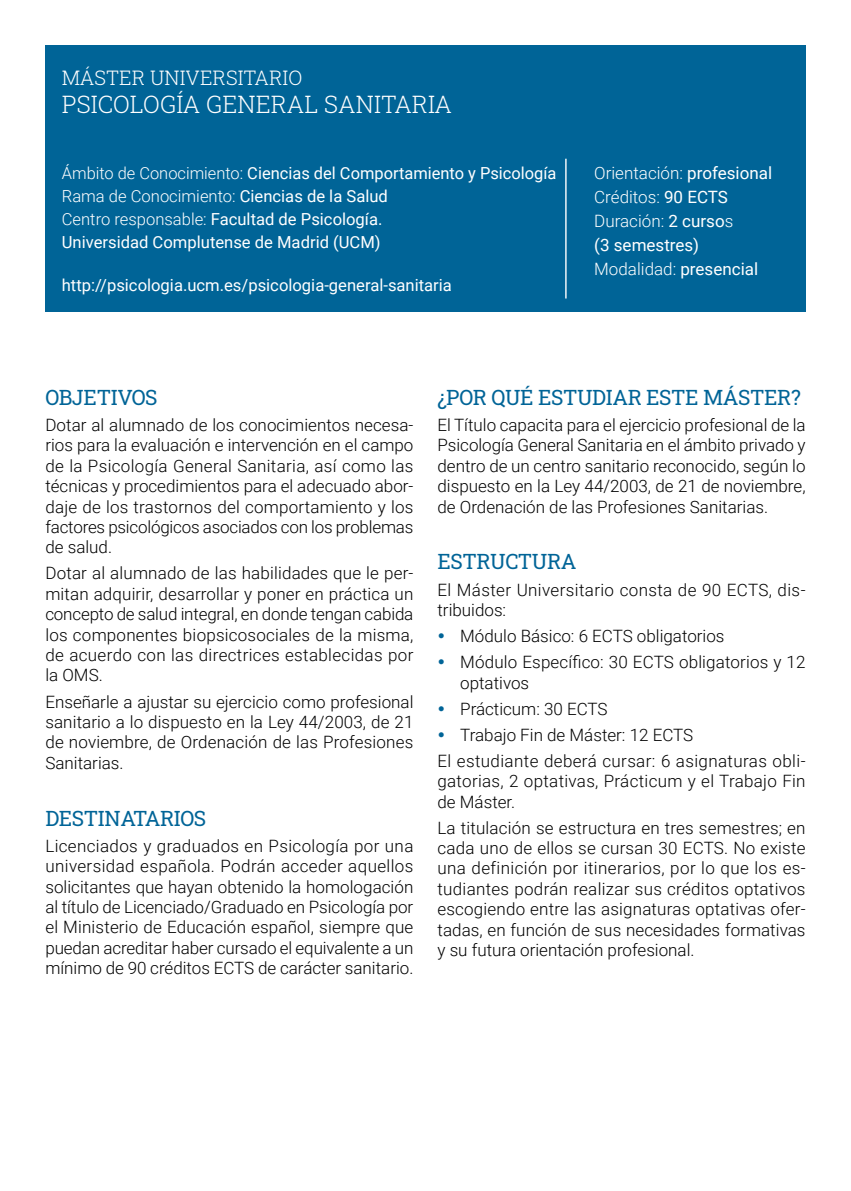
<style>
.page{position:relative;width:851px;height:1191px;background:#fff}
.page>*{position:absolute;margin:0;border:0;box-sizing:border-box;transform-origin:0 0}
.TÍTULO_1_BLANCO{font:300 24px "Roboto Slab";color:#fff}
.TÍTULO_1{font:21px "Roboto Slab";letter-spacing:-.02em;color:#006497}
.TÍTULO_2_BLANCO{font:300 20px "Roboto Slab";color:#fff}
.TEXTO{font:300 17px/20.4px "Roboto";color:#000;text-align:justify}
.t1{font:300 17px "Roboto";color:#fff}
.TEXTO-2{font:300 17px/20.4px "Roboto";letter-spacing:.02em;color:#000}
.t2{font:17px "Roboto";color:#fff}
.t3{font:16.6px "Roboto";color:#fff}
.t4{font:300 16.6px "Roboto";color:#fff}
.s1{font-weight:300}
.s2{font-weight:400}
</style>
<div class="page">
<div style="left:45px;top:45px;width:760px;height:267px;background:#006497"></div>
<hr style="left:565px;top:159px;width:1px;height:139px;background:#fff">
<p class="TÍTULO_2_BLANCO" style="left:62px;top:64px;width:242px">MÁSTER UNIVERSITARIO</p>
<p class="TÍTULO_1_BLANCO" style="left:62px;top:87px;width:391px">PSICOLOGÍA GENERAL SANITARIA</p>
<p class="t3" style="left:62px;top:162px;width:496px"><span class="s1">Ámbito de Conocimiento:</span> Ciencias del Comportamiento y Psicología</p>
<p class="t4" style="left:62px;top:184px;width:327px">Rama de Conocimiento: <span class="s2">Ciencias de la Salud</span></p>
<p class="t3" style="left:62px;top:207px;width:322px"><span class="s1">Centro responsable:</span> Facultad de Psicología.</p>
<p class="t3" style="left:62px;top:230px;width:320px">Universidad Complutense de Madrid (UCM)</p>
<p class="t3" style="left:62px;top:273px;width:391px">http://psicologia.ucm.es/psicologia-general-sanitaria</p>
<p class="t1" style="left:594px;top:161px;width:179px">Orientación: <span class="s2">profesional</span></p>
<p class="t1" style="left:594px;top:185px;width:135px">Créditos: <span class="s2">90 ECTS</span></p>
<p class="t1" style="left:594px;top:209px;width:140px">Duración: <span class="s2">2 curso</span>s</p>
<p class="t2" style="left:594px;top:233px;width:106px">(3 semestres)</p>
<p class="t1" style="left:594px;top:257px;width:165px">Modalidad: <span class="s2">presencial</span></p>
<p class="TÍTULO_1" style="left:45px;top:383px;width:114px">OBJETIVOS</p>
<p class="TEXTO" style="left:45px;top:414px;width:369px">Dotar al alumnado de los conocimientos necesa&shy;rios para la evaluación e intervención en el campo de la Psicología General Sanitaria, así como las técnicas y procedimientos para el adecuado abor&shy;daje de los trastornos del comportamiento y los factores psicológicos asociados con los problemas de salud.</p>
<p class="TEXTO" style="left:45px;top:562px;width:369px">Dotar al alumnado de las habilidades que le per&shy;mitan adquirir, desarrollar y poner en práctica un concepto de salud integral, en donde tengan cabida los componentes biopsicosociales de la misma, de acuerdo con las directrices establecidas por la OMS.</p>
<p class="TEXTO" style="left:45px;top:690px;width:369px">Enseñarle a ajustar su ejercicio como profesional sanitario a lo dispuesto en la Ley 44/2003, de 21 de noviembre, de Ordenación de las Profesiones Sanitarias.</p>
<p class="TÍTULO_1" style="left:45px;top:803px;width:162px">DESTINATARIOS</p>
<p class="TEXTO" style="left:45px;top:835px;width:369px">Licenciados y graduados en Psicología por una universidad española. Podrán acceder aquellos solicitantes que hayan obtenido la homologación al título de Licenciado/Graduado en Psicología por el Ministerio de Educación español, siempre que puedan acreditar haber cursado el equivalente a un mínimo de 90 créditos ECTS de carácter sanitario.</p>
<p class="TÍTULO_1" style="left:437px;top:383px;width:365px">¿POR QUÉ ESTUDIAR ESTE MÁSTER?</p>
<p class="TEXTO" style="left:437px;top:414px;width:369px">El Título capacita para el ejercicio profesional de la Psicología General Sanitaria en el ámbito privado y dentro de un centro sanitario reconocido, según lo dispuesto en la Ley 44/2003, de 21 de noviembre, de Ordenación de las Profesiones Sanitarias.</p>
<p class="TÍTULO_1" style="left:437px;top:547px;width:141px">ESTRUCTURA</p>
<p class="TEXTO-2" style="left:437px;top:578px;width:369px">El Máster Universitario consta de 90 ECTS, dis&shy;tribuidos:</p>
<p class="TEXTO" style="left:460px;top:625px;width:266px">Módulo Básico: 6 ECTS obligatorios</p>
<p class="TEXTO" style="left:460px;top:651px;width:347px">Módulo Específico: 30 ECTS obligatorios y 12 optativos</p>
<p class="TEXTO" style="left:460px;top:697px;width:149px">Prácticum: 30 ECTS</p>
<p class="TEXTO" style="left:460px;top:724px;width:234px">Trabajo Fin de Máster: 12 ECTS</p>
<p class="TEXTO" style="left:437px;top:750px;width:369px">El estudiante deberá cursar: 6 asignaturas obli&shy;gatorias, 2 optativas, Prácticum y el Trabajo Fin de Máster.</p>
<p class="TEXTO" style="left:437px;top:816px;width:369px">La titulación se estructura en tres semestres; en cada uno de ellos se cursan 30 ECTS. No existe una definición por itinerarios, por lo que los es&shy;tudiantes podrán realizar sus créditos optativos escogiendo entre las asignaturas optativas ofer&shy;tadas, en función de sus necesidades formativas y su futura orientación profesional.</p>
</div>
